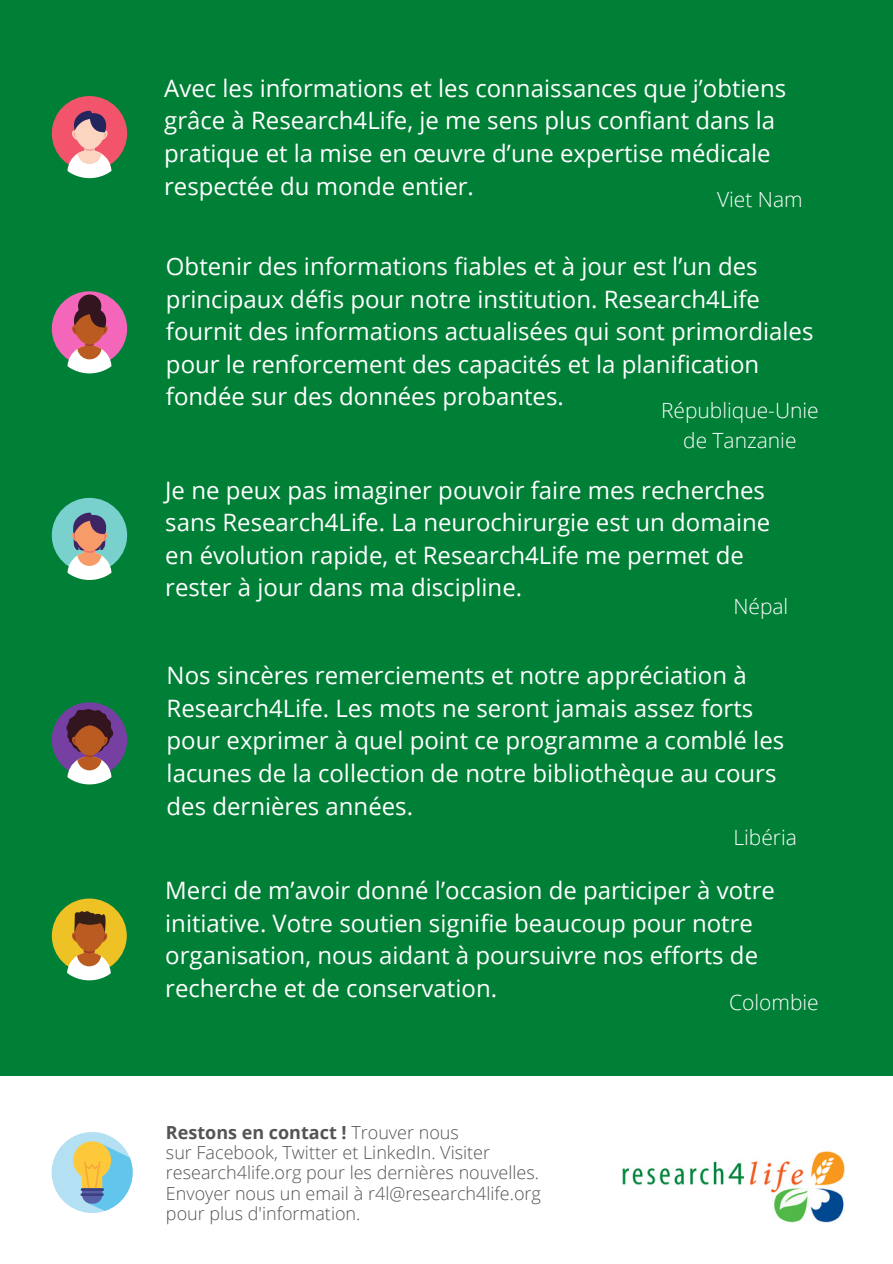
<style>
.page{position:relative;width:893px;height:1264px;background:#fff}
.page>*{position:absolute;margin:0;border:0;box-sizing:border-box;transform-origin:0 0}
.t1{font:24px/32.5px "Open Sans";color:#fff}
.t2{font:300 21px/29.2px "Open Sans";color:#fff;text-align:center}
.t3{font:300 18px/20.2px "Open Sans";color:#545454}
.s1{font-weight:700}
</style>
<div class="page">
<div style="left:0;top:0;width:892px;height:1075px;background:#008037"></div>
<img style="left:622px;top:1151px;width:223px;height:72px">
<svg style="left:52px;top:1132px;width:81px;height:80px"></svg>
<div style="left:52px;top:702px;width:75px;height:75px;background:#7640a3;border-radius:50%"></div>
<svg style="left:66px;top:708px;width:47px;height:76px"></svg>
<div style="left:52px;top:898px;width:75px;height:75px;background:#eec124;border-radius:50%"></div>
<svg style="left:67px;top:911px;width:44px;height:69px"></svg>
<div style="left:52px;top:96px;width:75px;height:75px;background:#f2546b;border-radius:50%"></div>
<svg style="left:67px;top:110px;width:44px;height:68px"></svg>
<div style="left:52px;top:291px;width:75px;height:75px;background:#f366ba;border-radius:50%"></div>
<div style="left:78px;top:294px;width:23px;height:23px;background:#331520;border-radius:50%"></div>
<svg style="left:67px;top:305px;width:44px;height:68px"></svg>
<div style="left:52px;top:498px;width:75px;height:74px;background:#78d1cc;border-radius:50%"></div>
<svg style="left:67px;top:512px;width:44px;height:68px"></svg>
<p class="t1" style="left:164px;top:71px;width:623px">Avec les informations et les connaissances que j’obtiens grâce à Research4Life, je me sens plus confiant dans la pratique et la mise en œuvre d’une expertise médicale respectée du monde entier.</p>
<p class="t2" style="left:717px;top:184px;width:87px">Viet Nam</p>
<p class="t1" style="left:166px;top:249px;width:649px">Obtenir des informations fiables et à jour est l’un des principaux défis pour notre institution. Research4Life fournit des informations actualisées qui sont primordiales pour le renforcement des capacités et la planification fondée sur des données probantes.</p>
<p class="t2" style="left:661px;top:395px;width:159px">République-Unie de Tanzanie</p>
<p class="t1" style="left:165px;top:473px;width:606px">Je ne peux pas imaginer pouvoir faire mes recherches sans Research4Life. La neurochirurgie est un domaine en évolution rapide, et Research4Life me permet de rester à jour dans ma discipline.</p>
<p class="t2" style="left:733px;top:591px;width:56px">Népal</p>
<p class="t1" style="left:167px;top:658px;width:619px">Nos sincères remerciements et notre appréciation à Research4Life. Les mots ne seront jamais assez forts pour exprimer à quel point ce programme a comblé les lacunes de la collection de notre bibliothèque au cours des dernières années.</p>
<p class="t2" style="left:733px;top:822px;width:65px">Libéria</p>
<p class="t1" style="left:165px;top:873px;width:611px">Merci de m’avoir donné l’occasion de participer à votre initiative. Votre soutien signifie beaucoup pour notre organisation, nous aidant à poursuivre nos efforts de recherche et de conservation.</p>
<p class="t2" style="left:729px;top:987px;width:91px">Colombie</p>
<p class="t3" style="left:166px;top:1121px;width:376px"><span class="s1">Restons en contact !</span> Trouver nous<br>sur Facebook, Twitter et LinkedIn. Visiter research4life.org pour les dernières nouvelles.<br>Envoyer nous un email à r4l@research4life.org pour plus d'information.</p>
</div>
